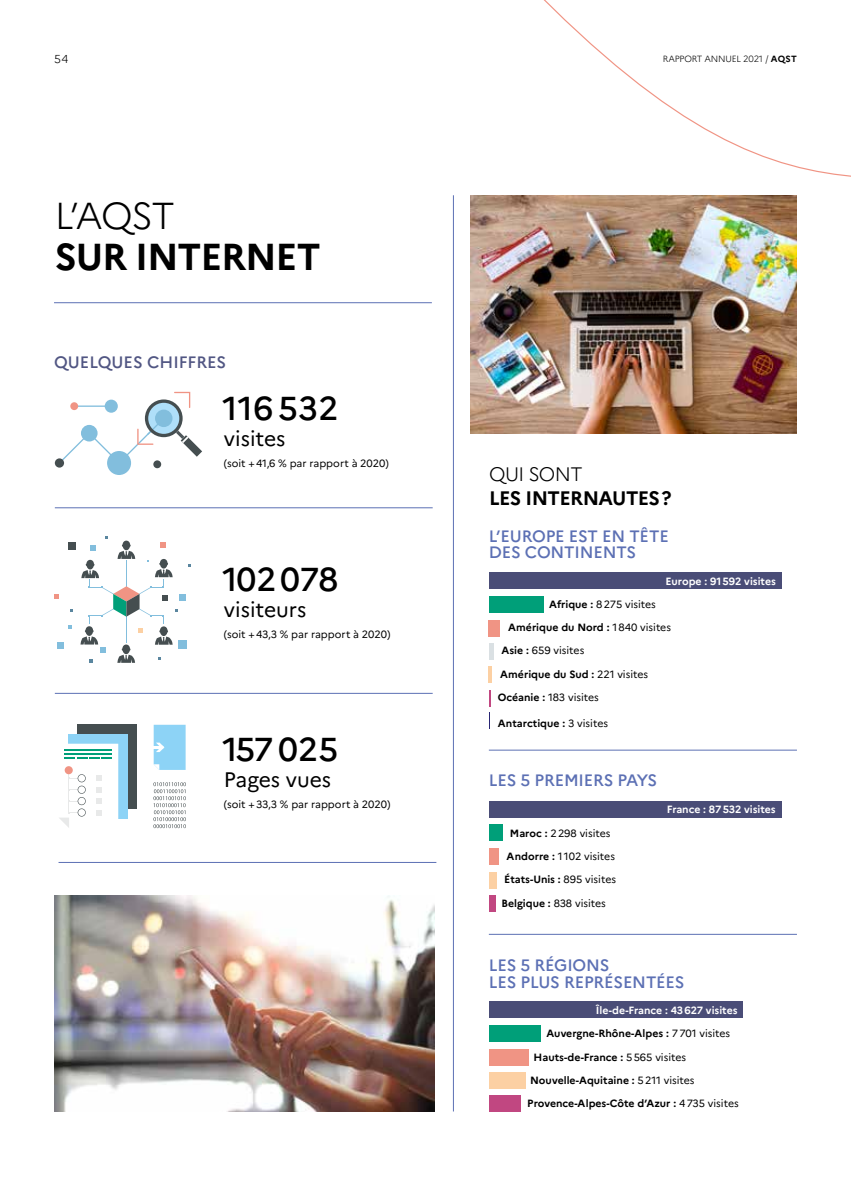
<style>
.page{position:relative;width:851px;height:1191px;background:#fff}
.page>*{position:absolute;margin:0;border:0;box-sizing:border-box;transform-origin:0 0}
.t1{font:700 37.5px "Marianne";letter-spacing:-.03em;color:#000}
.t2{font:300 37.5px "Marianne";color:#000}
.t3{font:500 33.15px "Marianne";letter-spacing:.005em;color:#000}
.t4{font:21px "Marianne";color:#000}
.t5{font:700 19.5px "Marianne";letter-spacing:-.03em;color:#000}
.t6{font:300 19.5px "Marianne";letter-spacing:-.03em;color:#000}
.t7{font:500 16.5px/16.5px "Marianne";letter-spacing:-.01em;color:#5c70b4}
.t8{font:500 16.5px "Marianne";color:#515683}
.t9{font:300 11.55px "Marianne";color:#000}
.t10{font:700 10.5px "Marianne";color:#000}
.t11{font:10.5px "Marianne";color:#000}
.t12{font:700 10.5px "Marianne";letter-spacing:-.005em;color:#fff}
.t13{font:300 9px "Marianne";letter-spacing:-.02em;color:#000}
.s1{font-weight:700}
.s2{font-weight:400}
</style>
<div class="page">
<svg style="left:521px;top:0;width:329px;height:434px"></svg>
<hr style="left:453px;top:195px;width:1px;height:916px;background:#5c70b4">
<hr style="left:54px;top:302px;width:378px;height:1px;background:#5c70b4">
<div style="left:153px;top:460px;width:8px;height:8px;background:#454e50;border-radius:50%"></div>
<div style="left:55px;top:458px;width:9px;height:9px;background:#454e50;border-radius:50%"></div>
<div style="left:107px;top:451px;width:24px;height:24px;background:#82bedd;border-radius:50%"></div>
<svg style="left:59px;top:392px;width:143px;height:72px"></svg>
<hr style="left:55px;top:507px;width:377px;height:1px;background:#5c70b4">
<div style="left:179px;top:594px;width:7px;height:6px;background:#82bedd"></div>
<div style="left:179px;top:640px;width:8px;height:8px;background:#82bedd"></div>
<div style="left:68px;top:542px;width:7px;height:8px;background:#454e50"></div>
<svg style="left:54px;top:594px;width:5px;height:5px"></svg>
<svg style="left:68px;top:625px;width:4px;height:4px"></svg>
<div style="left:57px;top:642px;width:7px;height:7px;background:#82bedd"></div>
<svg style="left:80px;top:536px;width:98px;height:127px"></svg>
<div style="left:77px;top:725px;width:60px;height:84px;background:#454e50"></div>
<svg style="left:153px;top:782px;width:33px;height:46px"></svg>
<div style="left:68px;top:734px;width:60px;height:84px;background:#8dd3f6"></div>
<svg style="left:154px;top:725px;width:31px;height:45px"></svg>
<svg style="left:59px;top:743px;width:59px;height:85px"></svg>
<hr style="left:55px;top:693px;width:377px;height:1px;background:#5c70b4">
<div style="left:489px;top:1001px;width:253px;height:16px;background:#4a4d77"></div>
<div style="left:489px;top:801px;width:292px;height:16px;background:#4a4d77"></div>
<div style="left:489px;top:572px;width:292px;height:16px;background:#4a4d77"></div>
<hr style="left:489px;top:934px;width:307px;height:1px;background:#5c70b4">
<hr style="left:489px;top:749px;width:307px;height:1px;background:#5c70b4">
<hr style="left:59px;top:862px;width:377px;height:1px;background:#5c70b4">
<img style="left:55px;top:896px;width:379px;height:215px">
<img style="left:471px;top:195px;width:325px;height:238px">
<div style="left:489px;top:596px;width:54px;height:16px;background:#009f79"></div>
<div style="left:489px;top:620px;width:11px;height:16px;background:#f09484"></div>
<hr style="left:489px;top:643px;width:4px;height:16px;background:#dae0e3">
<hr style="left:489px;top:666px;width:3px;height:16px;background:#fcd0a3">
<svg style="left:489px;top:690px;width:1px;height:16px"></svg>
<svg style="left:489px;top:713px;width:1px;height:16px"></svg>
<div style="left:489px;top:824px;width:13px;height:16px;background:#009f79"></div>
<div style="left:489px;top:848px;width:9px;height:16px;background:#f09484"></div>
<div style="left:489px;top:872px;width:7px;height:16px;background:#fcd0a3"></div>
<div style="left:489px;top:895px;width:6px;height:16px;background:#c14781"></div>
<div style="left:489px;top:1025px;width:51px;height:16px;background:#009f79"></div>
<div style="left:489px;top:1049px;width:39px;height:16px;background:#f09484"></div>
<div style="left:489px;top:1072px;width:36px;height:16px;background:#fcd0a3"></div>
<div style="left:489px;top:1095px;width:31px;height:16px;background:#c14781"></div>
<p class="t9" style="left:54px;top:51px;width:16px">54</p>
<p class="t13" style="left:662px;top:54px;width:136px">RAPPORT ANNUEL 2021 / <span class="s1">AQST</span></p>
<h1 class="t2" style="left:55px;top:193px;width:121px">L’AQST</h1>
<h1 class="t1" style="left:55px;top:233px;width:267px">SUR INTERNET</h1>
<h3 class="t8" style="left:54px;top:352px;width:174px">QUELQUES CHIFFRES</h3>
<h2 class="t3" style="left:222px;top:388px;width:117px">116532</h2>
<h3 class="t4" style="left:224px;top:426px;width:63px">visites</h3>
<p class="t11" style="left:224px;top:457px;width:166px">(soit +41,6 % par rapport à 2020)</p>
<h2 class="t3" style="left:222px;top:559px;width:117px">102078</h2>
<h3 class="t4" style="left:224px;top:596px;width:84px">visiteurs</h3>
<p class="t11" style="left:224px;top:628px;width:168px">(soit +43,3 % par rapport à 2020)</p>
<h2 class="t3" style="left:222px;top:729px;width:117px">157025</h2>
<h3 class="t4" style="left:224px;top:766px;width:109px">Pages vues</h3>
<p class="t11" style="left:224px;top:797px;width:168px">(soit +33,3 % par rapport à 2020)</p>
<h3 class="t6" style="left:489px;top:462px;width:95px">QUI SONT</h3>
<h3 class="t5" style="left:489px;top:486px;width:184px">LES INTERNAUTES?</h3>
<h3 class="t7" style="left:489px;top:527px;width:181px">L’EUROPE EST EN TÊTE<br>DES CONTINENTS</h3>
<p class="t12" style="left:665px;top:574px;width:112px">Europe : 91592 visites</p>
<p class="t11" style="left:549px;top:598px;width:108px"><span class="s1">Afrique :</span> 8275 visites</p>
<p class="t11" style="left:501px;top:644px;width:84px"><span class="s1">Asie :</span> 659 visites</p>
<p class="t10" style="left:508px;top:621px;width:164px">Amérique du Nord : <span class="s2">1840 visites</span></p>
<p class="t10" style="left:500px;top:668px;width:149px">Amérique du Sud : <span class="s2">221 visites</span></p>
<p class="t11" style="left:497px;top:691px;width:102px"><span class="s1">Océanie :</span> 183 visites</p>
<p class="t10" style="left:497px;top:717px;width:112px">Antarctique : <span class="s2">3 visites</span></p>
<h3 class="t7" style="left:489px;top:772px;width:170px">LES 5 PREMIERS PAYS</h3>
<p class="t11" style="left:510px;top:826px;width:102px"><span class="s1">Maroc :</span> 2298 visites</p>
<p class="t10" style="left:504px;top:873px;width:113px">États-Unis : <span class="s2">895 visites</span></p>
<p class="t11" style="left:506px;top:850px;width:110px"><span class="s1">Andorre :</span> 1 102 visites</p>
<p class="t11" style="left:501px;top:896px;width:106px"><span class="s1">Belgique :</span> 838 visites</p>
<p class="t12" style="left:666px;top:803px;width:110px">France : 87532 visites</p>
<h3 class="t7" style="left:489px;top:957px;width:197px">LES 5 RÉGIONS<br>LES PLUS REPRÉSENTÉES</h3>
<p class="t12" style="left:595px;top:1003px;width:143px">Île-de-France : 43627 visites</p>
<p class="t10" style="left:546px;top:1027px;width:185px">Auvergne-Rhône-Alpes : <span class="s2">7701 visites</span></p>
<p class="t10" style="left:530px;top:1073px;width:166px">Nouvelle-Aquitaine : <span class="s2">5211 visites</span></p>
<p class="t10" style="left:533px;top:1050px;width:154px">Hauts-de-France : <span class="s2">5565 visites</span></p>
<p class="t10" style="left:527px;top:1097px;width:213px">Provence-Alpes-Côte d’Azur : <span class="s2">4735 visites</span></p>
</div>
